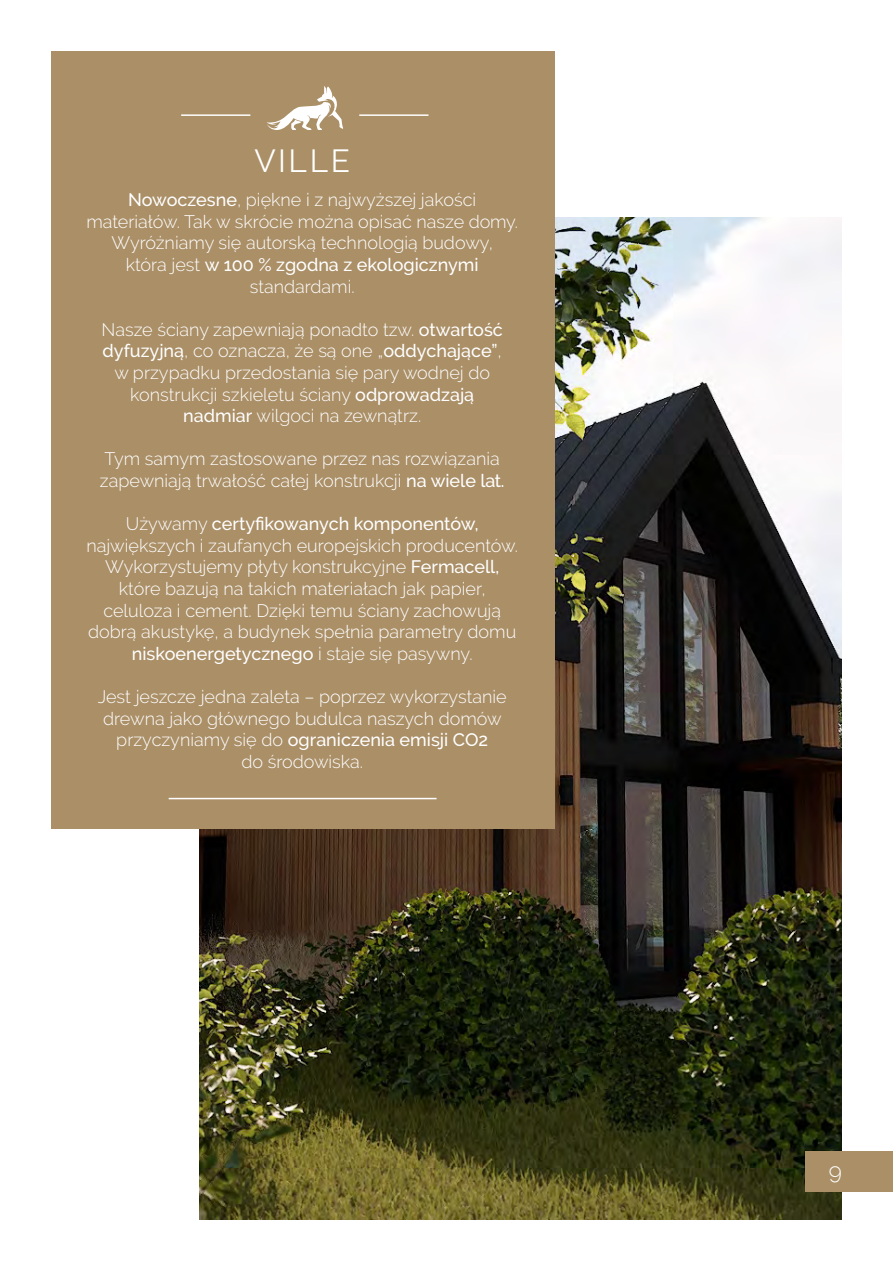
<style>
.page{position:relative;width:893px;height:1263px;background:#fff}
.page>*{position:absolute;margin:0;border:0;box-sizing:border-box;transform-origin:0 0}
.t1{font:31.5px "Raleway";letter-spacing:.08em;color:#fff}
.t2{font:300 22.5px "Raleway";color:#fff}
.t3{font:300 18px/21.6px "Raleway";color:#fff;text-align:center}
.s1{font-weight:500}
</style>
<div class="page">
<img style="left:200px;top:218px;width:642px;height:1001px">
<div style="left:51px;top:51px;width:503px;height:777px;background:#aa8f67"></div>
<svg style="left:267px;top:86px;width:76px;height:44px"></svg>
<hr style="left:181px;top:114px;width:69px;height:2px;background:#fff">
<hr style="left:359px;top:114px;width:69px;height:2px;background:#fff">
<hr style="left:169px;top:798px;width:268px;height:1px;background:#fff">
<div style="left:805px;top:1151px;width:88px;height:41px;background:#aa8f67"></div>
<h1 class="t1" style="left:254px;top:142px;width:97px">VILLE</h1>
<p class="t3" style="left:86px;top:189px;width:433px"><span class="s1">Nowoczesne</span>, piękne i z najwyższej jakości materiałów. Tak w skrócie można opisać nasze domy.<br>Wyróżniamy się autorską technologią budowy,<br>która jest <span class="s1">w 100 % zgodna z ekologicznymi </span>standardami.</p>
<p class="t3" style="left:102px;top:319px;width:403px">Nasze ściany zapewniają ponadto tzw. <span class="s1">otwartość dyfuzyjną</span>, co oznacza, że są one „<span class="s1">oddychające”</span>, w przypadku przedostania się pary wodnej do konstrukcji szkieletu ściany <span class="s1">odprowadzają nadmiar</span> wilgoci na zewnątrz.</p>
<p class="t3" style="left:100px;top:448px;width:406px;text-align:left">Tym samym zastosowane przez nas rozwiązania zapewniają trwałość całej konstrukcji <span class="s1">na wiele lat.</span></p>
<p class="t3" style="left:86px;top:513px;width:433px">Używamy <span class="s1">certyfikowanych komponentów, </span>największych i zaufanych europejskich producentów.<br>Wykorzystujemy płyty konstrukcyjne <span class="s1">Fermacell, </span>które bazują na takich materiałach jak papier, celuloza i cement. Dzięki temu ściany zachowują dobrą akustykę, a budynek spełnia parametry domu <span class="s1">niskoenergetycznego</span> i staje się pasywny.</p>
<p class="t3" style="left:98px;top:686px;width:411px">Jest jeszcze jedna zaleta – poprzez wykorzystanie drewna jako głównego budulca naszych domów przyczyniamy się do <span class="s1">ograniczenia emisji CO2<br></span>do środowiska.</p>
<p class="t2" style="left:829px;top:1158px;width:15px">9</p>
</div>
